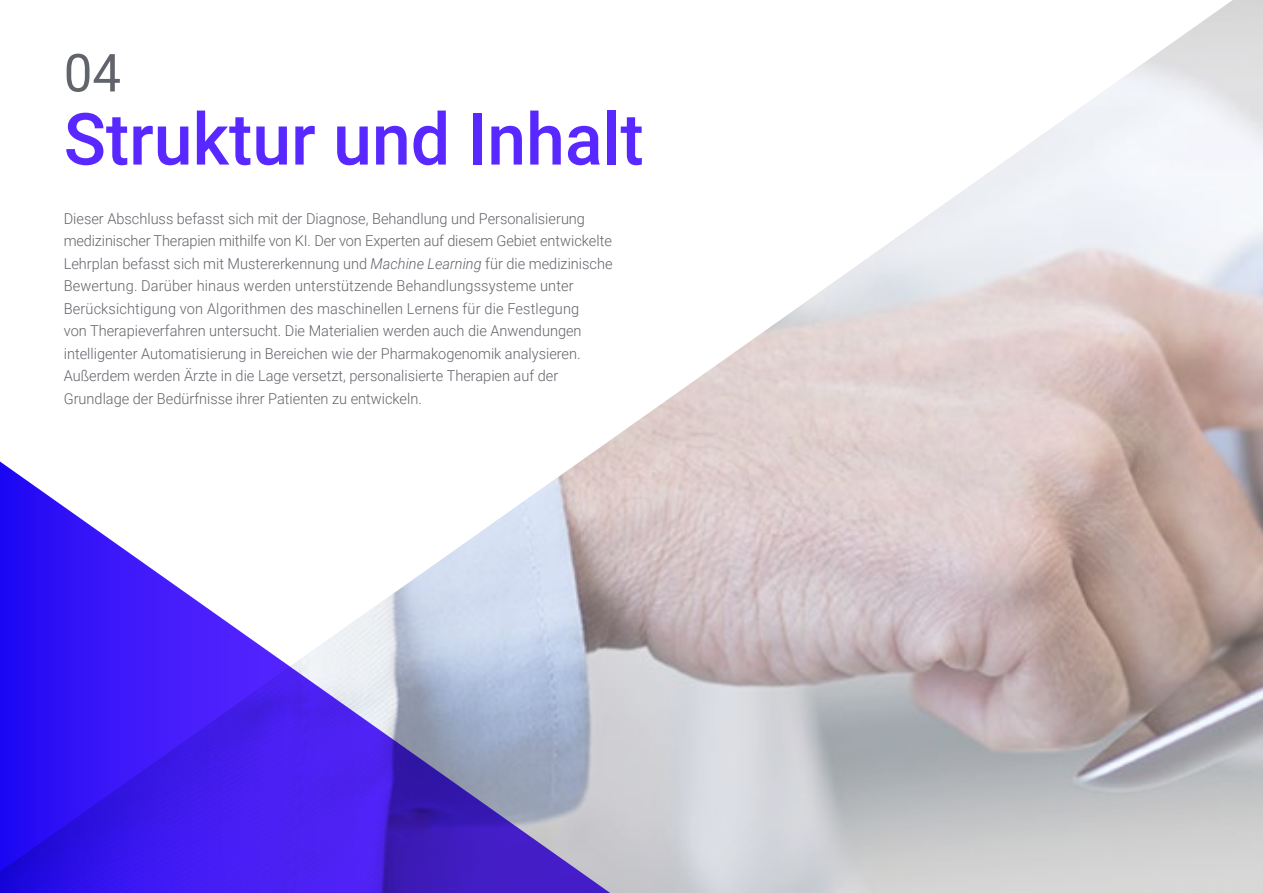
<style>
.page{position:relative;width:1263px;height:893px;background:#fff}
.page>*{position:absolute;margin:0;border:0;box-sizing:border-box;transform-origin:0 0}
.t1{font:500 72px "Roboto";color:#5927ff}
.t2{font:52.5px "Roboto";color:#61646a}
.t3{font:300 15px/22.5px "Roboto";color:#61646a}
.s1{font-style:italic}
</style>
<div class="page">
<img style="left:602px;top:0;width:661px;height:893px">
<svg style="left:0;top:446px;width:640px;height:447px"></svg>
<h2 class="t2" style="left:64px;top:36px;width:59px">04</h2>
<h1 class="t1" style="left:64px;top:89px;width:581px">Struktur und Inhalt</h1>
<p class="t3" style="left:64px;top:207px;width:550px">Dieser Abschluss befasst sich mit der Diagnose, Behandlung und Personalisierung medizinischer Therapien mithilfe von KI. Der von Experten auf diesem Gebiet entwickelte Lehrplan befasst sich mit Mustererkennung und <span class="s1">Machine Learning</span> für die medizinische Bewertung. Darüber hinaus werden unterstützende Behandlungssysteme unter Berücksichtigung von Algorithmen des maschinellen Lernens für die Festlegung<br>von Therapieverfahren untersucht. Die Materialien werden auch die Anwendungen intelligenter Automatisierung in Bereichen wie der Pharmakogenomik analysieren.<br>Außerdem werden Ärzte in die Lage versetzt, personalisierte Therapien auf der Grundlage der Bedürfnisse ihrer Patienten zu entwickeln.</p>
</div>
